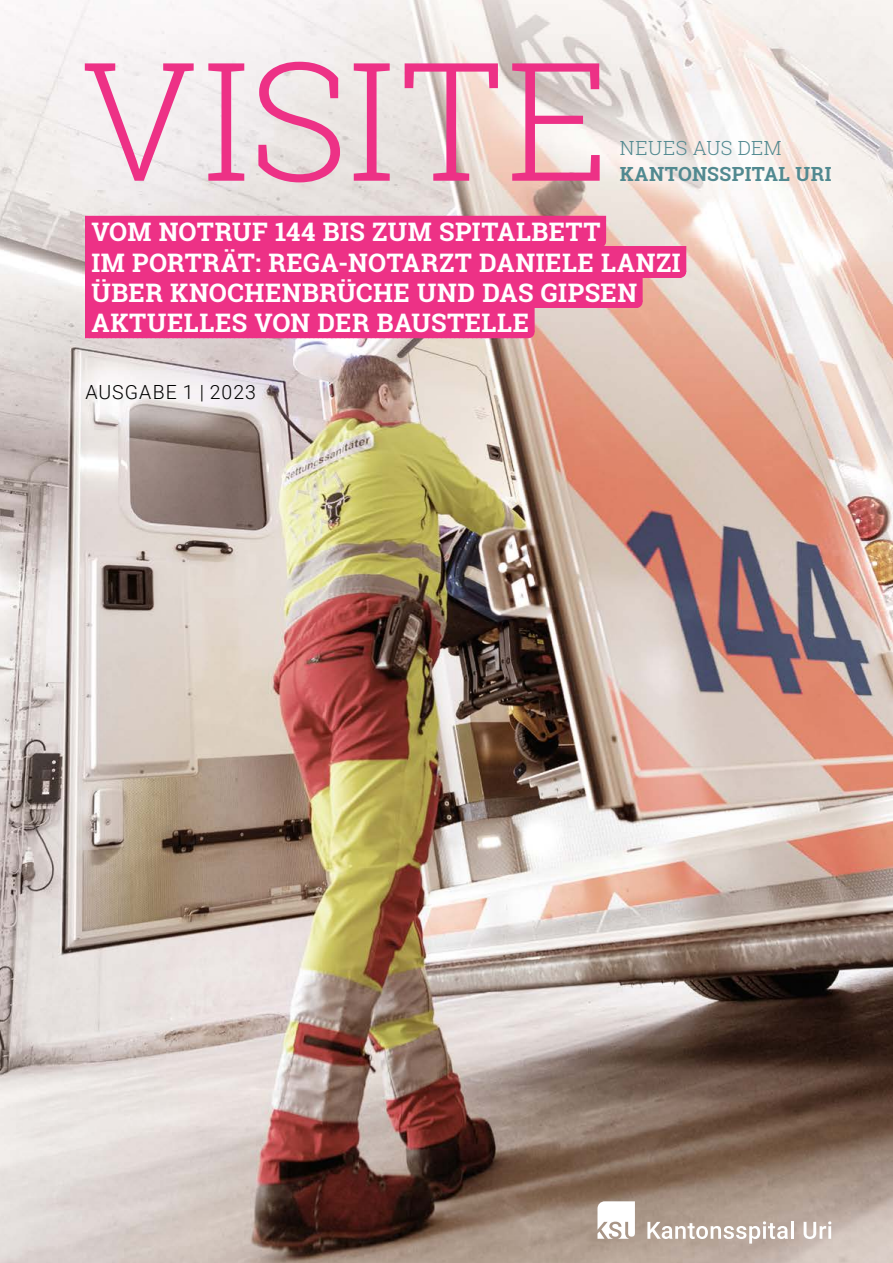
<style>
.page{position:relative;width:893px;height:1263px;background:#fff}
.page>*{position:absolute;margin:0;border:0;box-sizing:border-box;transform-origin:0 0}
._111_6pt_Roboto_Slab{font:300 165px "Roboto Slab";letter-spacing:.015em;color:#ed3186}
.t1{font:700 25.5px/30.2px "Roboto Slab";letter-spacing:.02em;color:#fff}
._13pt_Roboto_Slab_Li{font:700 19.5px "Roboto Slab";letter-spacing:.025em;color:#518990}
._13pt_Roboto_Light{font:300 19.5px "Roboto";letter-spacing:.055em;color:#000}
._13pt_Roboto_Slab_Li-2{font:300 19.5px "Roboto Slab";letter-spacing:.02em;color:#518990}
</style>
<div class="page">
<img style="left:0;top:0;width:893px;height:1263px">
<svg style="left:597px;top:1201px;width:38px;height:38px"></svg>
<svg style="left:647px;top:1221px;width:141px;height:22px"></svg>
<hr style="left:791px;top:1221px;width:3px;height:18px;background:#fff">
<svg style="left:804px;top:1221px;width:27px;height:18px"></svg>
<div style="left:85px;top:216px;width:521px;height:25px;background:#ed3186"></div>
<div style="left:85px;top:241px;width:515px;height:5px;background:#ed3186"></div>
<div style="left:85px;top:246px;width:601px;height:26px;background:#ed3186"></div>
<div style="left:85px;top:272px;width:595px;height:6px;background:#ed3186"></div>
<div style="left:85px;top:276px;width:558px;height:26px;background:#ed3186"></div>
<div style="left:85px;top:302px;width:552px;height:6px;background:#ed3186"></div>
<div style="left:85px;top:306px;width:450px;height:26px;background:#ed3186"></div>
<div style="left:85px;top:332px;width:444px;height:6px;background:#ed3186"></div>
<p class="_111_6pt_Roboto_Slab" style="left:81px;top:8px;width:531px">VISITE</p>
<p class="_13pt_Roboto_Slab_Li-2" style="left:620px;top:135px;width:163px">NEUES AUS DEM</p>
<p class="_13pt_Roboto_Slab_Li" style="left:620px;top:160px;width:213px">KANTONSSPITAL URI</p>
<p class="t1" style="left:91px;top:217px;width:591px">VOM NOTRUF 144 BIS ZUM SPITALBETT<br>IM PORTRÄT: REGA-NOTARZT DANIELE LANZI ÜBER KNOCHENBRÜCHE UND DAS GIPSEN AKTUELLES VON DER BAUSTELLE</p>
<p class="_13pt_Roboto_Light" style="left:85px;top:379px;width:172px">AUSGABE 1 | 2023</p>
</div>
